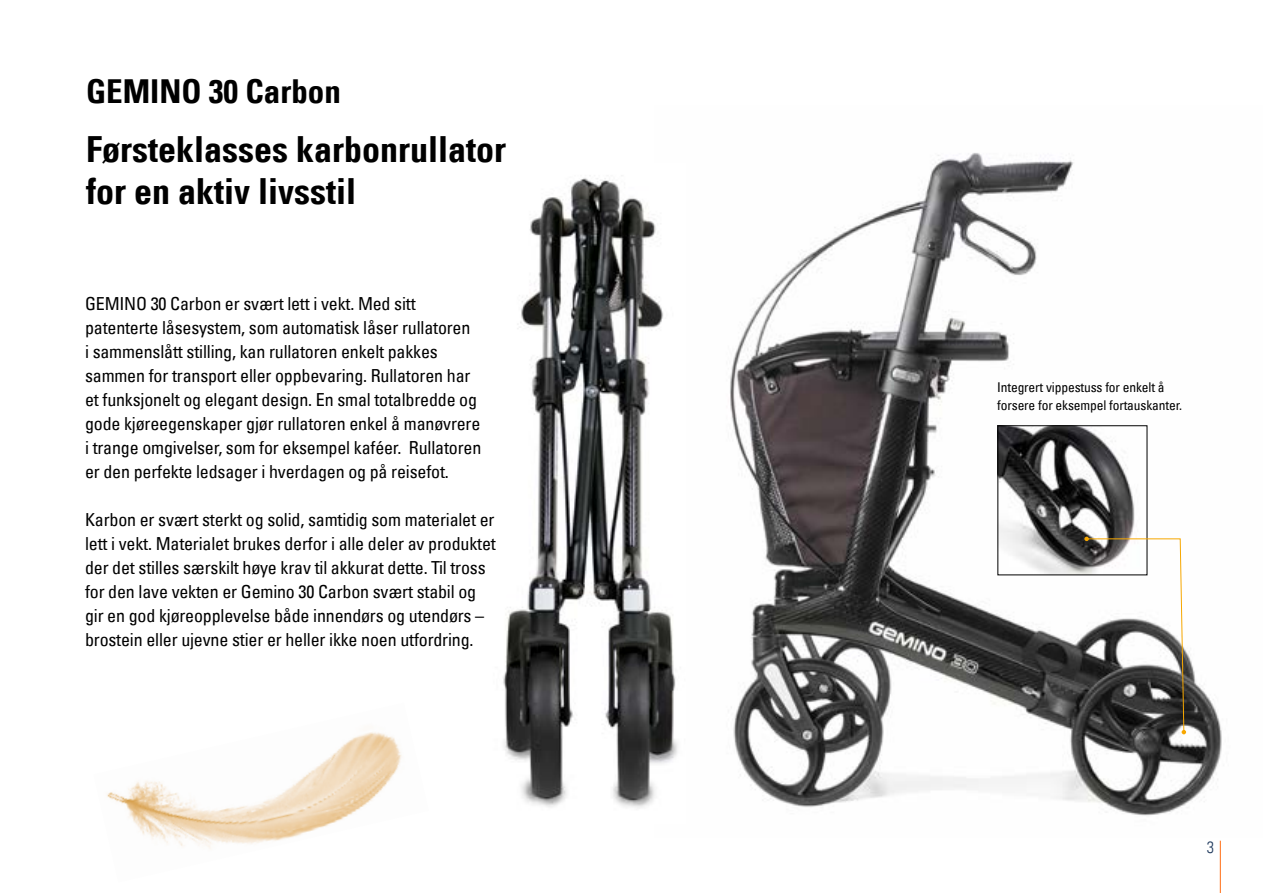
<style>
.page{position:relative;width:1263px;height:893px;background:#fff}
.page>*{position:absolute;margin:0;border:0;box-sizing:border-box;transform-origin:0 0}
.t1{font:36px/42px "Univers Com 67 Bold Cond";color:#000}
.t2{font:33px "Univers Com 67 Bold Cond";color:#000}
.t3{font:condensed 18px/24px "Univers Com 57";letter-spacing:-.01em;color:#000}
.t4{font:16.5px "Univers Com 47 Light Cond";color:#203a5d}
.t5{font:condensed 13.5px/18px "Univers Com 57";letter-spacing:-.01em;color:#000}
</style>
<div class="page">
<hr style="left:1220px;top:841px;width:1px;height:52px;background:#ff6c11">
<img style="left:730px;top:153px;width:492px;height:663px">
<img style="left:107px;top:732px;width:295px;height:117px">
<img style="left:1000px;top:427px;width:145px;height:146px">
<div style="left:998px;top:425px;width:149px;height:150px;border:1px solid #000"></div>
<img style="left:503px;top:178px;width:175px;height:630px">
<svg style="left:1084px;top:537px;width:102px;height:197px"></svg>
<h2 class="t2" style="left:86px;top:71px;width:256px">GEMINO 30 Carbon</h2>
<h1 class="t1" style="left:86px;top:128px;width:421px">Førsteklasses karbonrullator for en aktiv livsstil</h1>
<p class="t3" style="left:85px;top:291px;width:398px">GEMINO 30 Carbon er svært lett i vekt. Med sitt patenterte låsesystem, som automatisk låser rullatoren<br>i sammenslått stilling, kan rullatoren enkelt pakkes sammen for transport eller oppbevaring. Rullatoren har et funksjonelt og elegant design. En smal totalbredde og gode kjøreegenskaper gjør rullatoren enkel å manøvrere i trange omgivelser, som for eksempel kaféer. Rullatoren er den perfekte ledsager i hverdagen og på reisefot.</p>
<p class="t3" style="left:85px;top:507px;width:412px">Karbon er svært sterkt og solid, samtidig som materialet er lett i vekt. Materialet brukes derfor i alle deler av produktet der det stilles særskilt høye krav til akkurat dette. Til tross for den lave vekten er Gemino 30 Carbon svært stabil og gir en god kjøreopplevelse både innendørs og utendørs – brostein eller ujevne stier er heller ikke noen utfordring.</p>
<p class="t5" style="left:997px;top:378px;width:186px">Integrert vippestuss for enkelt å forsere for eksempel fortauskanter.</p>
<p class="t4" style="left:1207px;top:837px;width:9px">3</p>
</div>
